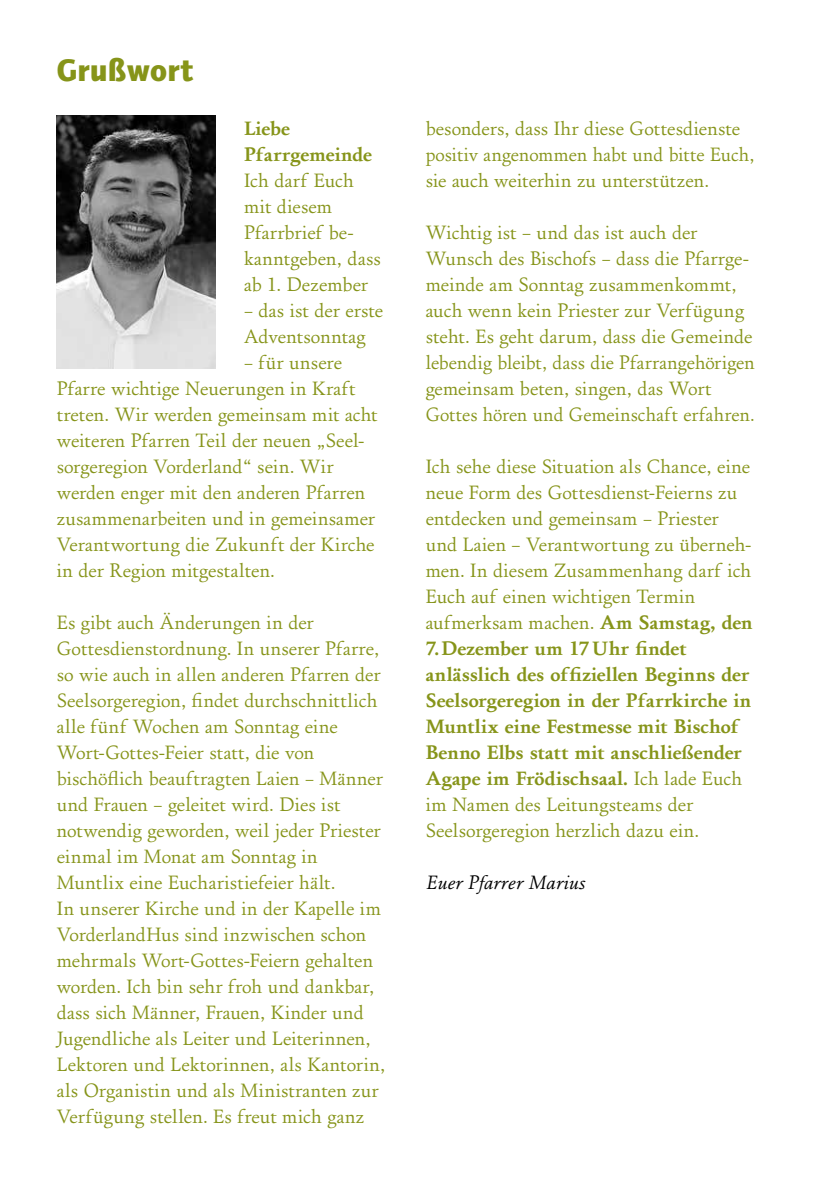
<style>
.page{position:relative;width:840px;height:1191px;background:#fff}
.page>*{position:absolute;margin:0;border:0;box-sizing:border-box;transform-origin:0 0}
.t1{font:700 32px "Foundry Journal";letter-spacing:.01em;color:#869419}
.t2{font:20px/26px "Foundry Old Style";letter-spacing:.005em;color:#869419}
.t3{font:700 20px/26px "Foundry Old Style";color:#869419}
.t4{font:italic 20px "Foundry Old Style";color:#000}
.s1{font-weight:700}
</style>
<div class="page">
<img style="left:57px;top:116px;width:158px;height:253px">
<h1 class="t1" style="left:57px;top:51px;width:138px">Grußwort</h1>
<p class="t3" style="left:244px;top:115px;width:129px">Liebe<br>Pfarrgemeinde</p>
<p class="t2" style="left:244px;top:167px;width:138px">Ich darf Euch mit diesem<br>Pfarrbrief be&shy;kanntgeben, dass ab 1. Dezember</p>
<p class="t2" style="left:244px;top:297px;width:141px">– das ist der erste<br>Adventsonntag</p>
<p class="t2" style="left:57px;top:349px;width:322px;text-indent:187px">– für unsere Pfarre wichtige Neuerungen in Kraft treten. Wir werden gemeinsam mit acht weiteren Pfarren Teil der neuen „Seel&shy;sorgeregion Vorderland“ sein. Wir werden enger mit den anderen Pfarren zusammenarbeiten und in gemeinsamer Verantwortung die Zukunft der Kirche in der Region mitgestalten.</p>
<p class="t2" style="left:57px;top:609px;width:330px">Es gibt auch Änderungen in der Gottesdienstordnung. In unserer Pfarre, so wie auch in allen anderen Pfarren der Seelsorgeregion, findet durchschnittlich alle fünf Wochen am Sonntag eine Wort-Gottes-Feier statt, die von bischöflich beauftragten Laien – Männer und Frauen – geleitet wird. Dies ist notwendig geworden, weil jeder Priester einmal im Monat am Sonntag in Muntlix eine Eucharistiefeier hält.<br>In unserer Kirche und in der Kapelle im VorderlandHus sind inzwischen schon mehrmals Wort-Gottes-Feiern gehalten worden. Ich bin sehr froh und dankbar, dass sich Männer, Frauen, Kinder und Jugendliche als Leiter und Leiterinnen, Lektoren und Lektorinnen, als Kantorin, als Organistin und als Ministranten zur Verfügung stellen. Es freut mich ganz</p>
<p class="t2" style="left:425px;top:115px;width:330px">besonders, dass Ihr diese Gottesdienste positiv angenommen habt und bitte Euch, sie auch weiterhin zu unterstützen.</p>
<p class="t2" style="left:425px;top:219px;width:330px">Wichtig ist – und das ist auch der Wunsch des Bischofs – dass die Pfarrge&shy;meinde am Sonntag zusammenkommt, auch wenn kein Priester zur Verfügung steht. Es geht darum, dass die Gemeinde lebendig bleibt, dass die Pfarrangehörigen gemeinsam beten, singen, das Wort Gottes hören und Gemeinschaft erfahren.</p>
<p class="t2" style="left:425px;top:453px;width:328px">Ich sehe diese Situation als Chance, eine neue Form des Gottesdienst-Feierns zu entdecken und gemeinsam – Priester und Laien – Verantwortung zu überneh&shy;men. In diesem Zusammenhang darf ich Euch auf einen wichtigen Termin aufmerksam machen. <span class="s1">Am Samstag, den 7.Dezember um 17Uhr findet anlässlich des offiziellen Beginns der Seelsorgeregion in der Pfarrkirche in Muntlix eine Festmesse mit Bischof Benno Elbs statt mit anschließender Agape im Frödischsaal.</span> Ich lade Euch im Namen des Leitungsteams der Seelsorgeregion herzlich dazu ein.</p>
<p class="t4" style="left:425px;top:870px;width:160px">Euer Pfarrer Marius</p>
</div>
